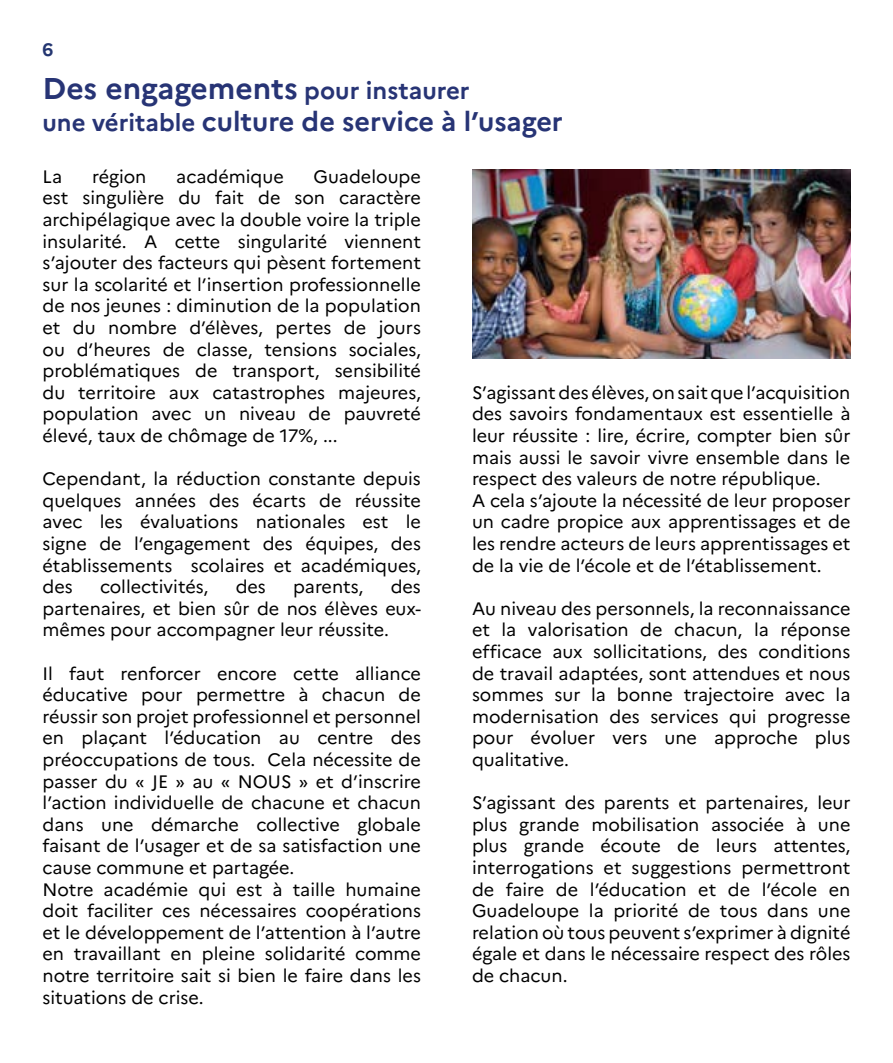
<style>
.page{position:relative;width:893px;height:1063px;background:#fff}
.page>*{position:absolute;margin:0;border:0;box-sizing:border-box;transform-origin:0 0}
.t1{font:700 30px "Marianne";color:#273475}
.t2{font:700 27px "Marianne";color:#273475}
.t3{font:18px/21.6px "Marianne";color:#000;text-align:justify}
.t4{font:700 18px "Marianne";color:#243671}
.s1{font-size:24px}
</style>
<div class="page">
<img style="left:472px;top:169px;width:378px;height:189px">
<p class="t4" style="left:43px;top:36px;width:12px">6</p>
<h1 class="t1" style="left:43px;top:65px;width:429px">Des engagements <span class="s1">pour instaurer</span></h1>
<h2 class="t2" style="left:43px;top:101px;width:522px"><span class="s1">une véritable</span> culture de service à l’usager</h2>
<p class="t3" style="left:43px;top:164px;width:21px">La</p>
<p class="t3" style="left:92px;top:164px;width:56px">région</p>
<p class="t3" style="left:176px;top:164px;width:109px">académique</p>
<p class="t3" style="left:43px;top:164px;width:380px;text-indent:271px">Guadeloupe est singulière du fait de son caractère archipélagique avec la double voire la triple insularité. A cette singularité viennent s’ajouter des facteurs qui pèsent fortement sur la scolarité et l’insertion professionnelle de nos jeunes : diminution de la population et du nombre d’élèves, pertes de jours ou d’heures de classe, tensions sociales, problématiques de transport, sensibilité du territoire aux catastrophes majeures, population avec un niveau de pauvreté élevé, taux de chômage de 17%, ...</p>
<p class="t3" style="left:43px;top:467px;width:380px">Cependant, la réduction constante depuis quelques années des écarts de réussite avec les évaluations nationales est le signe de l’engagement des équipes, des établissements scolaires et académiques, des</p>
<p class="t3" style="left:472px;top:380px;width:380px;text-align:left">S’agissant des élèves, on sait que l’acquisition des savoirs fondamentaux est essentielle à leur réussite : lire, écrire, compter bien sûr mais aussi le savoir vivre ensemble dans le respect des valeurs de notre république.<br>A cela s’ajoute la nécessité de leur proposer un cadre propice aux apprentissages et de les rendre acteurs de leurs apprentissages et de la vie de l’école et de l’établissement.</p>
<p class="t3" style="left:472px;top:596px;width:380px">Au niveau des personnels, la reconnaissance et la valorisation de chacun, la réponse efficace aux sollicitations, des conditions de travail adaptées, sont attendues et nous sommes sur la bonne trajectoire avec la modernisation des services qui progresse pour évoluer vers une approche plus qualitative.</p>
<p class="t3" style="left:472px;top:791px;width:380px">S’agissant des parents et partenaires, leur plus grande mobilisation associée à une plus grande écoute de leurs attentes, interrogations et suggestions permettront de faire de l’éducation et de l’école en Guadeloupe la priorité de tous dans une relation où tous peuvent s’exprimer à dignité égale et dans le nécessaire respect des rôles de chacun.</p>
<p class="t3" style="left:100px;top:575px;width:110px">collectivités,</p>
<p class="t3" style="left:236px;top:575px;width:32px">des</p>
<p class="t3" style="left:293px;top:575px;width:72px">parents,</p>
<p class="t3" style="left:43px;top:575px;width:380px;text-indent:348px">des partenaires, et bien sûr de nos élèves eux&shy;mêmes pour accompagner leur réussite.</p>
<p class="t3" style="left:43px;top:661px;width:380px;text-align:left">Il faut renforcer encore cette alliance éducative pour permettre à chacun de réussir son projet professionnel et personnel en plaçant l’éducation au centre des préoccupations de tous. Cela nécessite de passer du « JE » au « NOUS » et d’inscrire l’action individuelle de chacune et chacun dans une démarche collective globale faisant de l’usager et de sa satisfaction une cause commune et partagée.<br>Notre académie qui est à taille humaine doit faciliter ces nécessaires coopérations et le développement de l’attention à l’autre en travaillant en pleine solidarité comme notre territoire sait si bien le faire dans les situations de crise.</p>
</div>
